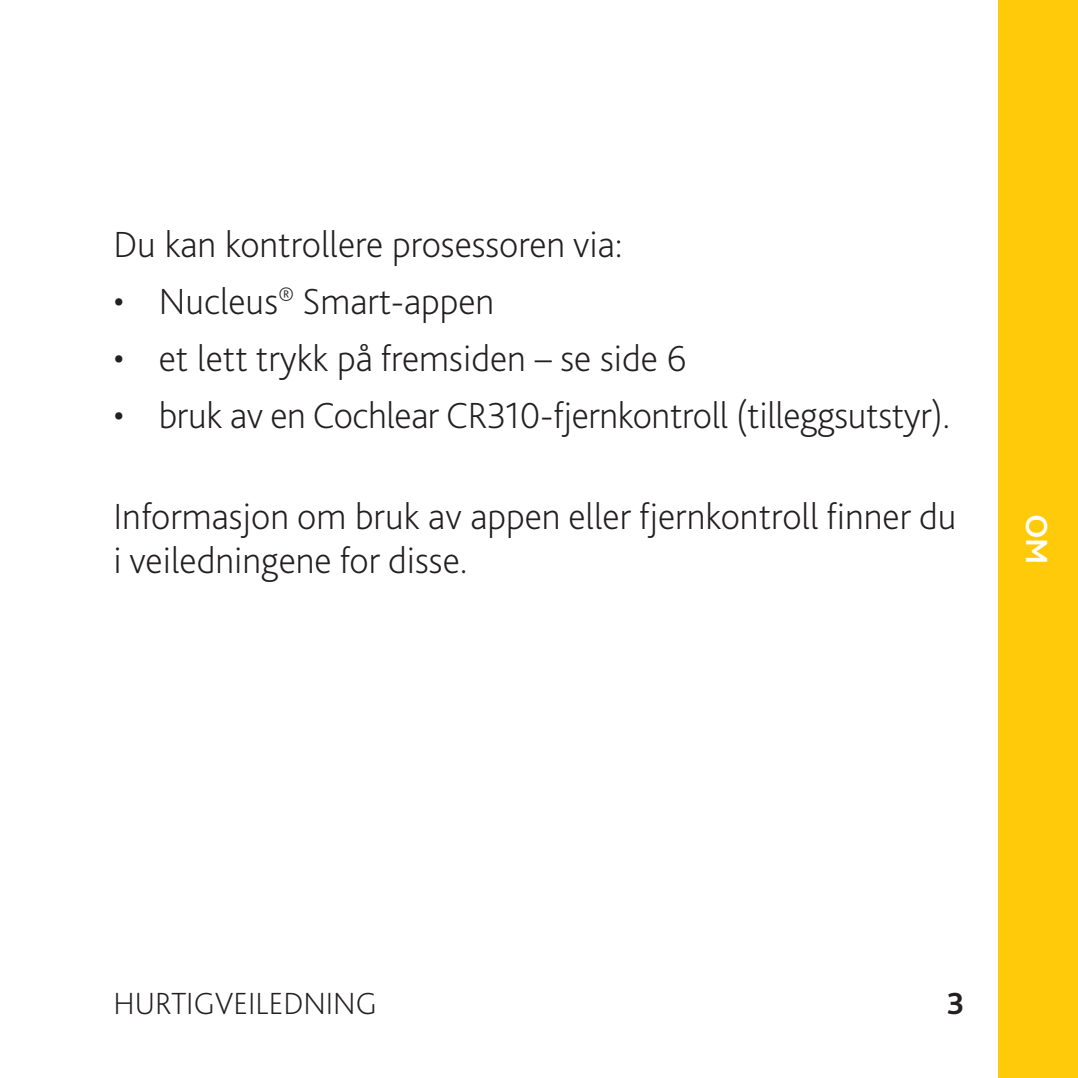
<style>
.page{position:relative;width:1078px;height:1078px;background:#fff}
.page>*{position:absolute;margin:0;border:0;box-sizing:border-box;transform-origin:0 0}
.t1{font:200 38px/44px "Bliss Pro";color:#231f20}
.t2{font:200 32px "Bliss Pro";color:#231f20}
.t3{font:700 32px "Bliss Pro";color:#fff}
.t4{font:700 32px "Bliss Pro";color:#231f20}
</style>
<div class="page">
<div style="left:998px;top:0;width:79px;height:1077px;background:#feca0a"></div>
<p class="t1" style="left:113px;top:221px;width:510px">Du kan kontrollere prosessoren via:</p>
<p class="t1" style="left:113px;top:278px;width:382px">• Nucleus<sup>®</sup> Smart-appen</p>
<p class="t1" style="left:113px;top:335px;width:574px">• et lett trykk på fremsiden – se side 6</p>
<p class="t1" style="left:113px;top:392px;width:838px">• bruk av en Cochlear CR310-fjernkontroll (tilleggsutstyr).</p>
<p class="t1" style="left:113px;top:493px;width:844px">Informasjon om bruk av appen eller fjernkontroll finner du i veiledningene for disse.</p>
<p class="t3" style="left:1056px;top:513px;width:52px;rotate:90deg">OM</p>
<p class="t2" style="left:113px;top:983px;width:265px">HURTIGVEILEDNING</p>
<p class="t4" style="left:946px;top:983px;width:19px">3</p>
</div>
